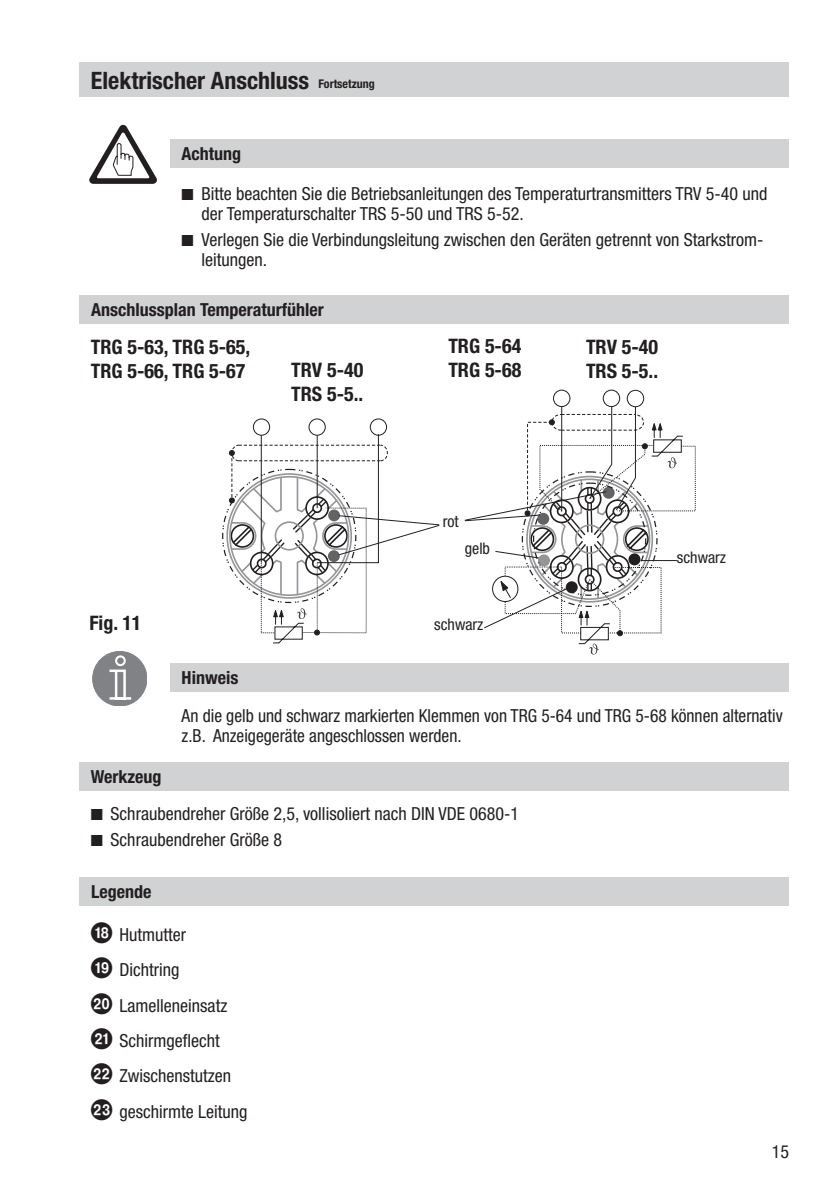
<style>
.page{position:relative;width:840px;height:1191px;background:#fff}
.page>*{position:absolute;margin:0;border:0;box-sizing:border-box;transform-origin:0 0}
.t1{font:700 condensed 24px "Helvetica Neue LT Pro";color:#231f20}
.t2{font:700 condensed 20px/24px "Helvetica Neue LT Pro";color:#231f20}
.t3{font:condensed 18px/35.4px "Helvetica Neue LT Pro";color:#231f20}
.t4{font:700 condensed 18px "Helvetica Neue LT Pro";color:#231f20}
.t5{font:condensed 16px "Helvetica Neue LT Pro";color:#231f20}
.t6{font:700 condensed 12px "Helvetica Neue LT Pro";color:#231f20}
.s1{font-family:"Ziffern GESTRA";font-stretch:normal;font-size:24px}
</style>
<div class="page">
<div style="left:80px;top:62px;width:708px;height:34px;background:#d1d2d4"></div>
<div style="left:80px;top:877px;width:708px;height:29px;background:#d1d2d4"></div>
<svg style="left:89px;top:125px;width:68px;height:59px"></svg>
<div style="left:170px;top:139px;width:618px;height:28px;background:#d1d2d4"></div>
<div style="left:80px;top:295px;width:708px;height:28px;background:#d1d2d4"></div>
<div style="left:93px;top:651px;width:54px;height:55px;background:#808285;border-radius:50%"></div>
<div style="left:93px;top:651px;width:54px;height:55px;border:1px solid #808285;border-radius:50%"></div>
<div style="left:115px;top:655px;width:11px;height:11px;border:2px solid #fff;border-radius:50%"></div>
<svg style="left:109px;top:669px;width:25px;height:32px"></svg>
<div style="left:170px;top:663px;width:618px;height:28px;background:#d1d2d4"></div>
<div style="left:79px;top:762px;width:709px;height:28px;background:#d1d2d4"></div>
<svg style="left:225px;top:418px;width:215px;height:225px"></svg>
<svg style="left:464px;top:390px;width:231px;height:264px"></svg>
<h1 class="t1" style="left:91px;top:65px;width:220px">Elektrischer Anschluss</h1>
<p class="t6" style="left:318px;top:76px;width:58px">Fortsetzung</p>
<p class="t4" style="left:181px;top:142px;width:61px">Achtung</p>
<p class="t3" style="left:201px;top:183px;width:567px;line-height:20px;text-indent:-20px">■ Bitte beachten Sie die Betriebsanleitungen des Temperaturtransmitters TRV 5-40 und der Temperaturschalter TRS 5-50 und TRS 5-52.</p>
<p class="t3" style="left:201px;top:229px;width:563px;line-height:20px;text-indent:-20px">■ Verlegen Sie die Verbindungsleitung zwischen den Geräten getrennt von Starkstrom&shy;leitungen.</p>
<p class="t4" style="left:91px;top:298px;width:234px">Anschlussplan Temperaturfühler</p>
<p class="t2" style="left:91px;top:334px;width:161px">TRG 5-63, TRG 5-65,<br>TRG 5-66, TRG 5-67</p>
<p class="t2" style="left:448px;top:334px;width:74px">TRG 5-64<br>TRG 5-68</p>
<p class="t2" style="left:291px;top:358px;width:74px">TRV 5-40<br>TRS 5-5..</p>
<p class="t5" style="left:442px;top:512px;width:17px">rot</p>
<p class="t2" style="left:89px;top:611px;width:54px">Fig. 11</p>
<p class="t5" style="left:464px;top:539px;width:27px">gelb</p>
<p class="t5" style="left:434px;top:615px;width:51px">schwarz</p>
<p class="t2" style="left:585px;top:334px;width:74px">TRV 5-40<br>TRS 5-5..</p>
<p class="t5" style="left:676px;top:548px;width:51px">schwarz</p>
<p class="t4" style="left:181px;top:667px;width:58px">Hinweis</p>
<p class="t3" style="left:181px;top:705px;width:602px;line-height:20px">An die gelb und schwarz markierten Klemmen von TRG 5-64 und TRG 5-68 können alternativ z.B. Anzeigegeräte angeschlossen werden.</p>
<p class="t4" style="left:91px;top:765px;width:72px">Werkzeug</p>
<p class="t3" style="left:91px;top:796px;width:429px">■ Schraubendreher Größe 2,5, vollisoliert nach DIN VDE 0680-1</p>
<p class="t3" style="left:91px;top:821px;width:193px">■ Schraubendreher Größe 8</p>
<p class="t4" style="left:91px;top:880px;width:62px">Legende</p>
<p class="t3" style="left:91px;top:916px;width:158px"><span class="s1">h</span> Hutmutter<br><span class="s1">i</span> Dichtring<br><span class="s1">j</span> Lamelleneinsatz <span class="s1">k</span> Schirmgeflecht<br><span class="s1">l</span> Zwischenstutzen <span class="s1">m</span> geschirmte Leitung</p>
<p class="t3" style="left:771px;top:1133px;width:19px">15</p>
</div>
